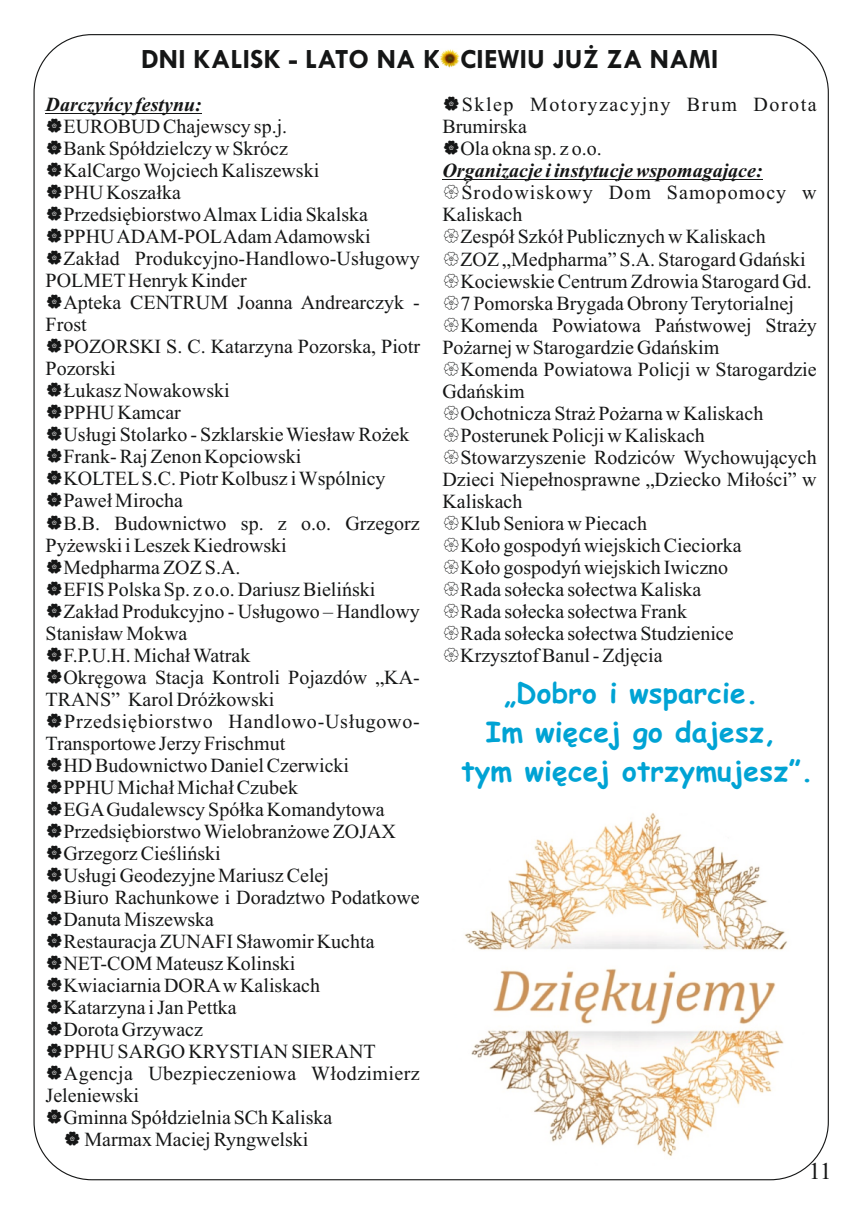
<style>
.page{position:relative;width:862px;height:1214px;background:#fff}
.page>*{position:absolute;margin:0;border:0;box-sizing:border-box;transform-origin:0 0}
.t1{font:700 28px/39px "Comic Sans MS";letter-spacing:.01em;color:#00a3d4;text-align:center}
.t2{font:700 28px "Tw Cen";letter-spacing:.005em;color:#151616}
.t3{font:24px "Times New Roman";color:#151616}
.t4{font:20px "Times New Roman";color:#151616}
.t5{font:italic 700 20px "Times New Roman";color:#151616}
.t6{font:20px "Times New Roman";letter-spacing:.035em;color:#151616}
.t7{font:20px "Times New Roman";letter-spacing:.02em;color:#151616}
.t8{font:20px "Times New Roman";letter-spacing:.075em;color:#151616}
.t9{font:20px "Times New Roman";letter-spacing:.05em;color:#151616}
</style>
<div class="page">
<img style="left:464px;top:813px;width:365px;height:363px">
<hr style="left:46px;top:113px;width:156px;height:1px;background:#151616">
<hr style="left:442px;top:179px;width:320px;height:1px;background:#151616">
<img style="left:440px;top:49px;width:20px;height:19px">
<h1 class="t2" style="left:141px;top:49px;width:579px">DNI KALISK - LATO NA KOCIEWIU JUŻ ZA NAMI</h1>
<p class="t5" style="left:46px;top:98px;width:158px">Darczyńcy festynu:</p>
<p class="t4" style="left:63px;top:119px;width:225px">EUROBUD Chajewscy sp.j.</p>
<p class="t4" style="left:63px;top:141px;width:226px">Bank Spółdzielczy w Skrócz</p>
<p class="t4" style="left:63px;top:163px;width:257px">KalCargo Wojciech Kaliszewski</p>
<p class="t4" style="left:63px;top:185px;width:119px">PHU Koszałka</p>
<p class="t4" style="left:63px;top:207px;width:306px">Przedsiębiorstwo Almax Lidia Skalska</p>
<p class="t4" style="left:63px;top:229px;width:309px">PPHU ADAM-POLAdam Adamowski</p>
<p class="t4" style="left:64px;top:251px;width:358px">Zakład Produkcyjno-Handlowo-Usługowy</p>
<p class="t4" style="left:46px;top:273px;width:203px">POLMETHenryk Kinder</p>
<p class="t4" style="left:63px;top:295px;width:358px">Apteka CENTRUM Joanna Andrearczyk -</p>
<p class="t4" style="left:46px;top:317px;width:43px">Frost</p>
<p class="t4" style="left:63px;top:339px;width:358px">POZORSKI S. C. Katarzyna Pozorska, Piotr</p>
<p class="t4" style="left:46px;top:361px;width:71px">Pozorski</p>
<p class="t4" style="left:63px;top:383px;width:168px">Łukasz Nowakowski</p>
<p class="t4" style="left:63px;top:405px;width:119px">PPHU Kamcar</p>
<p class="t4" style="left:63px;top:427px;width:347px">Usługi Stolarko - Szklarskie Wiesław Rożek</p>
<p class="t4" style="left:63px;top:449px;width:239px">Frank- Raj Zenon Kopciowski</p>
<p class="t4" style="left:63px;top:471px;width:324px">KOLTELS.C. Piotr Kolbusz i Wspólnicy</p>
<p class="t4" style="left:63px;top:493px;width:121px">Paweł Mirocha</p>
<p class="t4" style="left:63px;top:515px;width:358px">B.B. Budownictwo sp. z o.o. Grzegorz</p>
<p class="t4" style="left:46px;top:537px;width:243px">Pyżewski i Leszek Kiedrowski</p>
<p class="t4" style="left:63px;top:559px;width:179px">Medpharma ZOZ S.A.</p>
<p class="t4" style="left:63px;top:581px;width:313px">EFIS Polska Sp. z o.o. Dariusz Bieliński</p>
<p class="t4" style="left:63px;top:603px;width:358px">Zakład Produkcyjno - Usługowo – Handlowy</p>
<p class="t4" style="left:46px;top:625px;width:143px">Stanisław Mokwa</p>
<p class="t4" style="left:63px;top:647px;width:188px">F.P.U.H. Michał Watrak</p>
<p class="t4" style="left:63px;top:669px;width:358px">Okręgowa Stacja Kontroli Pojazdów „KA-</p>
<p class="t4" style="left:46px;top:691px;width:230px">TRANS” Karol Dróżkowski</p>
<p class="t6" style="left:64px;top:713px;width:357px">Przedsiębiorstwo Handlowo-Usługowo-</p>
<p class="t4" style="left:46px;top:735px;width:241px">Transportowe Jerzy Frischmut</p>
<p class="t4" style="left:63px;top:757px;width:287px">HD Budownictwo Daniel Czerwicki</p>
<p class="t4" style="left:63px;top:779px;width:236px">PPHU Michał Michał Czubek</p>
<p class="t4" style="left:63px;top:801px;width:323px">EGAGudalewscy Spółka Komandytowa</p>
<p class="t4" style="left:63px;top:823px;width:334px">Przedsiębiorstwo Wielobranżowe ZOJAX</p>
<p class="t4" style="left:63px;top:845px;width:159px">Grzegorz Cieśliński</p>
<p class="t4" style="left:63px;top:867px;width:267px">Usługi Geodezyjne Mariusz Celej</p>
<p class="t4" style="left:63px;top:889px;width:358px">Biuro Rachunkowe i Doradztwo Podatkowe</p>
<p class="t4" style="left:63px;top:911px;width:152px">Danuta Miszewska</p>
<p class="t4" style="left:63px;top:933px;width:313px">Restauracja ZUNAFI Sławomir Kuchta</p>
<p class="t4" style="left:63px;top:955px;width:233px">NET-COM Mateusz Kolinski</p>
<p class="t4" style="left:63px;top:977px;width:258px">Kwiaciarnia DORAw Kaliskach</p>
<p class="t4" style="left:63px;top:999px;width:175px">Katarzyna i Jan Pettka</p>
<p class="t4" style="left:63px;top:1021px;width:141px">Dorota Grzywacz</p>
<p class="t4" style="left:63px;top:1043px;width:314px">PPHU SARGO KRYSTIAN SIERANT</p>
<p class="t7" style="left:64px;top:1065px;width:357px">Agencja Ubezpieczeniowa Włodzimierz</p>
<p class="t4" style="left:46px;top:1087px;width:95px">Jeleniewski</p>
<p class="t4" style="left:63px;top:1109px;width:270px">Gminna Spółdzielnia SCh Kaliska</p>
<p class="t4" style="left:84px;top:1131px;width:226px">Marmax Maciej Ryngwelski</p>
<p class="t8" style="left:462px;top:97px;width:356px">Sklep Motoryzacyjny Brum Dorota</p>
<p class="t4" style="left:442px;top:119px;width:86px">Brumirska</p>
<p class="t4" style="left:460px;top:141px;width:143px">Ola okna sp. z o.o.</p>
<p class="t5" style="left:442px;top:164px;width:322px">Organizacje i instytucje wspomagające:</p>
<p class="t9" style="left:461px;top:185px;width:357px">Środowiskowy Dom Samopomocy w</p>
<p class="t4" style="left:442px;top:207px;width:81px">Kaliskach</p>
<p class="t4" style="left:460px;top:229px;width:307px">Zespół Szkół Publicznych w Kaliskach</p>
<p class="t4" style="left:460px;top:251px;width:347px">ZOZ „Medpharma” S.A. Starogard Gdański</p>
<p class="t4" style="left:460px;top:273px;width:353px">Kociewskie Centrum Zdrowia Starogard Gd.</p>
<p class="t4" style="left:460px;top:295px;width:335px">7 Pomorska Brygada Obrony Terytorialnej</p>
<p class="t4" style="left:460px;top:317px;width:358px">Komenda Powiatowa Państwowej Straży</p>
<p class="t4" style="left:442px;top:339px;width:278px">Pożarnej w Starogardzie Gdańskim</p>
<p class="t4" style="left:460px;top:361px;width:358px">Komenda Powiatowa Policji w Starogardzie</p>
<p class="t4" style="left:442px;top:383px;width:84px">Gdańskim</p>
<p class="t4" style="left:460px;top:405px;width:304px">Ochotnicza Straż Pożarna w Kaliskach</p>
<p class="t4" style="left:460px;top:427px;width:246px">Posterunek Policji w Kaliskach</p>
<p class="t4" style="left:460px;top:449px;width:358px">Stowarzyszenie Rodziców Wychowujących</p>
<p class="t4" style="left:442px;top:471px;width:376px">Dzieci Niepełnosprawne „Dziecko Miłości” w</p>
<p class="t4" style="left:442px;top:493px;width:81px">Kaliskach</p>
<p class="t4" style="left:460px;top:515px;width:188px">Klub Seniora w Piecach</p>
<p class="t4" style="left:460px;top:537px;width:283px">Koło gospodyń wiejskich Cieciorka</p>
<p class="t4" style="left:460px;top:559px;width:269px">Koło gospodyń wiejskich Iwiczno</p>
<p class="t4" style="left:460px;top:581px;width:243px">Rada sołecka sołectwa Kaliska</p>
<p class="t4" style="left:460px;top:603px;width:228px">Rada sołecka sołectwa Frank</p>
<p class="t4" style="left:460px;top:625px;width:275px">Rada sołecka sołectwa Studzienice</p>
<p class="t4" style="left:460px;top:647px;width:204px">Krzysztof Banul - Zdjęcia</p>
<h1 class="t1" style="left:461px;top:675px;width:353px">„Dobro i wsparcie.<br>Im więcej go dajesz,<br>tym więcej otrzymujesz”.</h1>
<p class="t3" style="left:809px;top:1162px;width:25px">11</p>
</div>
